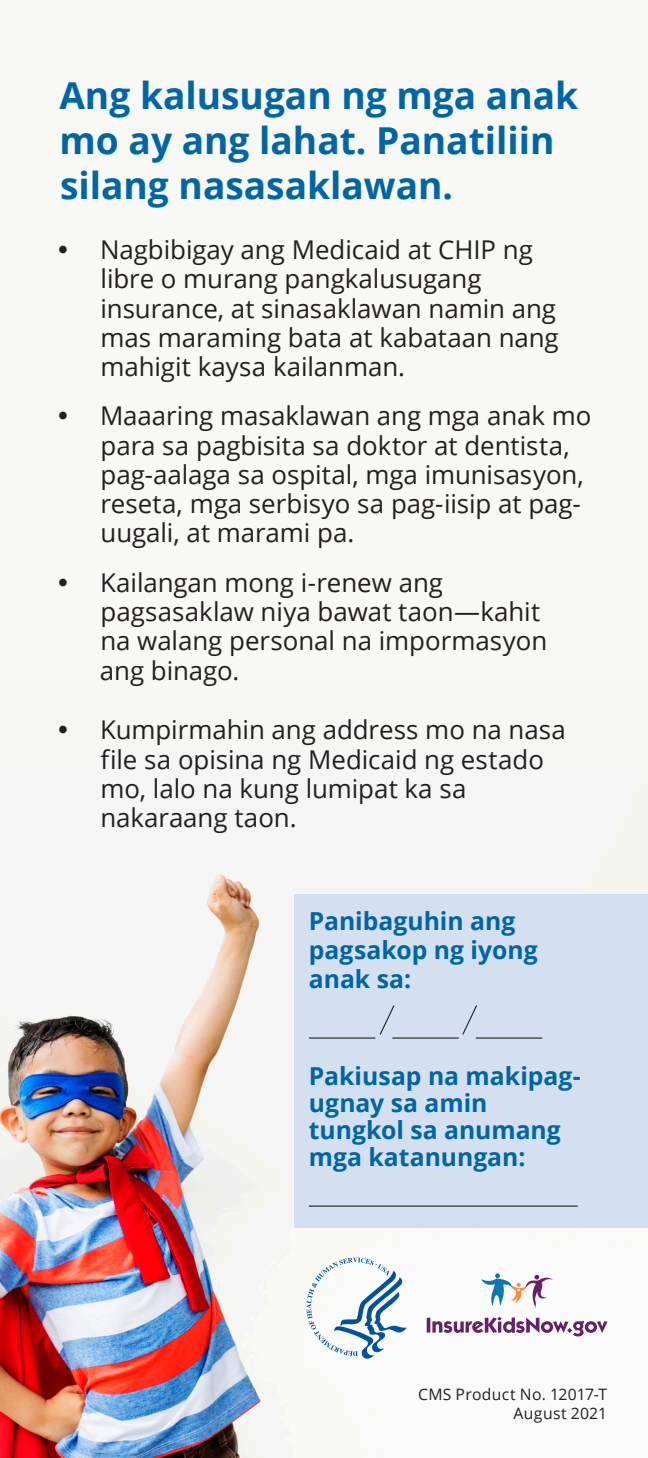
<style>
.page{position:relative;width:648px;height:1458px;background:#fff}
.page>*{position:absolute;margin:0;border:0;box-sizing:border-box;transform-origin:0 0}
.t1{font:700 37.12px/45px "Open Sans";color:#0065a4}
.t2{font:25.88px/29.2px "Open Sans";letter-spacing:-.005em;color:#231f20}
.t3{font:700 24.75px/27px "Open Sans";color:#0065a4}
.text_info{font:15.75px "Open Sans";letter-spacing:.02em;color:#231f20}
</style>
<div class="page">
<img style="left:0;top:801px;width:648px;height:657px">
<div style="left:0;top:0;width:648px;height:801px;background:#f8f8f6"></div>
<div style="left:295px;top:894px;width:353px;height:334px;background:#d4e0ef"></div>
<hr style="left:309px;top:1037px;width:66px;height:2px;background:#231f20">
<hr style="left:392px;top:1037px;width:67px;height:2px;background:#231f20">
<hr style="left:476px;top:1037px;width:66px;height:2px;background:#231f20">
<svg style="left:462px;top:1005px;width:15px;height:30px"></svg>
<svg style="left:379px;top:1005px;width:16px;height:30px"></svg>
<hr style="left:309px;top:1206px;width:269px;height:1px;background:#231f20">
<svg style="left:481px;top:1273px;width:72px;height:34px"></svg>
<hr style="left:427px;top:1318px;width:3px;height:15px;background:#642165">
<svg style="left:432px;top:1317px;width:175px;height:19px"></svg>
<svg style="left:306px;top:1258px;width:101px;height:101px"></svg>
<h1 class="t1" style="left:59px;top:73px;width:520px">Ang kalusugan ng mga anak mo ay ang lahat. Panatiliin silang nasasaklawan.</h1>
<p class="t2" style="left:100px;top:234px;width:460px">Nagbibigay ang Medicaid at CHIP ng libre o murang pangkalusugang insurance, at sinasaklawan namin ang mas maraming bata at kabataan nang mahigit kaysa kailanman.</p>
<p class="t2" style="left:100px;top:401px;width:493px">Maaaring masaklawan ang mga anak mo para sa pagbisita sa doktor at dentista, pag-aalaga sa ospital, mga imunisasyon, reseta, mga serbisyo sa pag-iisip at pag&shy;uugali, at marami pa.</p>
<p class="t2" style="left:100px;top:567px;width:449px">Kailangan mong i-renew ang pagsasaklaw niya bawat taon—kahit na walang personal na impormasyon ang binago.</p>
<p class="t2" style="left:100px;top:715px;width:467px">Kumpirmahin ang address mo na nasa file sa opisina ng Medicaid ng estado mo, lalo na kung lumipat ka sa nakaraang taon.</p>
<p class="t3" style="left:309px;top:905px;width:230px;line-height:29.2px">Panibaguhin ang pagsakop ng iyong anak sa:</p>
<p class="t3" style="left:309px;top:1062px;width:273px">Pakiusap na makipag&shy;ugnay sa amin tungkol sa anumang mga katanungan:</p>
<p class="text_info" style="left:418px;top:1384px;width:191px">CMS Product No. 12017-T</p>
<p class="text_info" style="left:514px;top:1402px;width:95px">August 2021</p>
</div>
